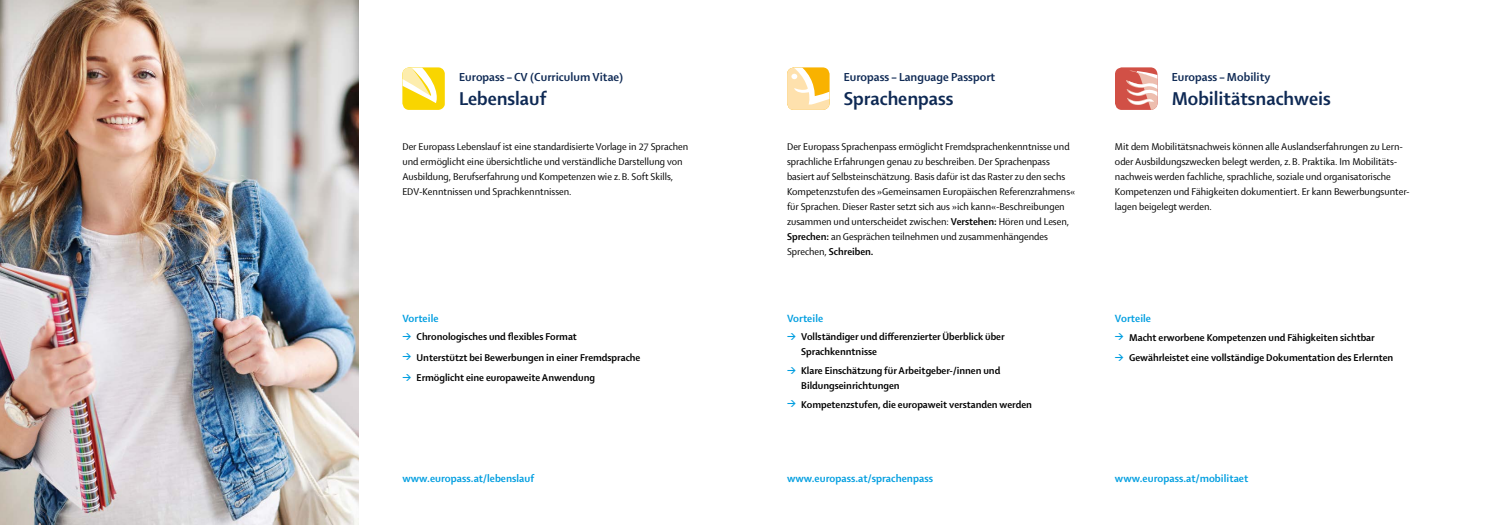
<style>
.page{position:relative;width:1489px;height:525px;background:#fff}
.page>*{position:absolute;margin:0;border:0;box-sizing:border-box;transform-origin:0 0}
.t1{font:700 20px "Shaker 2";color:#0e2954}
.t2{font:700 12.5px "Shaker 2";letter-spacing:.005em;color:#0e2954}
.t3{font:700 11.25px "Shaker 2";letter-spacing:.005em;color:#009ee0}
.t4{font:10.62px/15px "Shaker 2";color:#000}
.t5{font:700 10.62px/20.4px "Shaker 2";color:#000}
.s1{font-family:"DIN";font-size:8.75px;color:#009ee0}
.s2{font-weight:700}
</style>
<div class="page">
<svg style="left:402px;top:67px;width:43px;height:43px"></svg>
<svg style="left:787px;top:67px;width:42px;height:43px"></svg>
<svg style="left:1115px;top:67px;width:42px;height:43px;background:#de857c"></svg>
<img style="left:0;top:0;width:358px;height:524px">
<p class="t2" style="left:459px;top:68px;width:166px">Europass – CV (Curriculum Vitae)</p>
<h1 class="t1" style="left:459px;top:85px;width:89px">Lebenslauf</h1>
<p class="t4" style="left:402px;top:138px;width:287px">Der Europass Lebenslauf ist eine standardisierte Vorlage in 27 Sprachen und ermöglicht eine übersichtliche und verständliche Darstellung von Ausbildung, Berufserfahrung und Kompetenzen wie z.B. Soft Skills, EDV-Kenntnissen und Sprachkenntnissen.</p>
<p class="t3" style="left:402px;top:310px;width:38px">Vorteile</p>
<p class="t5" style="left:402px;top:326px;width:239px"><span class="s1">&gt;</span> Chronologisches und flexibles Format<br><span class="s1">&gt;</span> Unterstützt bei Bewerbungen in einer Fremdsprache <span class="s1">&gt;</span> Ermöglicht eine europaweite Anwendung</p>
<p class="t2" style="left:843px;top:68px;width:153px">Europass – Language Passport</p>
<h1 class="t1" style="left:843px;top:85px;width:111px">Sprachenpass</h1>
<p class="t4" style="left:787px;top:138px;width:290px">Der Europass Sprachenpass ermöglicht Fremdsprachenkenntnisse und sprachliche Erfahrungen genau zu beschreiben. Der Sprachenpass basiert auf Selbsteinschätzung. Basis dafür ist das Raster zu den sechs Kompetenzstufen des »Gemeinsamen Europäischen Referenzrahmens« für Sprachen. Dieser Raster setzt sich aus »ich kann«-Beschreibungen zusammen und unterscheidet zwischen: <span class="s2">Verstehen:</span> Hören und Lesen, <span class="s2">Sprechen:</span> an Gesprächen teilnehmen und zusammenhängendes Sprechen, <span class="s2">Schreiben.</span></p>
<p class="t3" style="left:787px;top:310px;width:38px">Vorteile</p>
<p class="t5" style="left:801px;top:329px;width:205px;line-height:15px;text-indent:-14px"><span class="s1">&gt;</span> Vollständiger und differenzierter Überblick über<br>Sprachkenntnisse</p>
<p class="t5" style="left:801px;top:362px;width:201px;line-height:15px;text-indent:-14px"><span class="s1">&gt;</span> Klare Einschätzung für Arbeitgeber-/innen und<br>Bildungseinrichtungen</p>
<p class="t5" style="left:787px;top:393px;width:246px"><span class="s1">&gt;</span> Kompetenzstufen, die europaweit verstanden werden</p>
<p class="t3" style="left:402px;top:471px;width:133px">www.europass.at/lebenslauf</p>
<p class="t3" style="left:787px;top:471px;width:147px">www.europass.at/sprachenpass</p>
<p class="t2" style="left:1171px;top:68px;width:100px">Europass – Mobility</p>
<h1 class="t1" style="left:1171px;top:85px;width:161px">Mobilitätsnachweis</h1>
<p class="t4" style="left:1114px;top:138px;width:296px">Mit dem Mobilitätsnachweis können alle Auslandserfahrungen zu Lern&shy;oder Ausbildungszwecken belegt werden, z.B. Praktika. Im Mobilitäts&shy;nachweis werden fachliche, sprachliche, soziale und organisatorische Kompetenzen und Fähigkeiten dokumentiert. Er kann Bewerbungsunter&shy;lagen beigelegt werden.</p>
<p class="t3" style="left:1114px;top:311px;width:38px">Vorteile</p>
<p class="t5" style="left:1114px;top:326px;width:280px"><span class="s1">&gt;</span> Macht erworbene Kompetenzen und Fähigkeiten sichtbar<br><span class="s1">&gt;</span> Gewährleistet eine vollständige Dokumentation des Erlernten</p>
<p class="t3" style="left:1114px;top:471px;width:135px">www.europass.at/mobilitaet</p>
</div>
